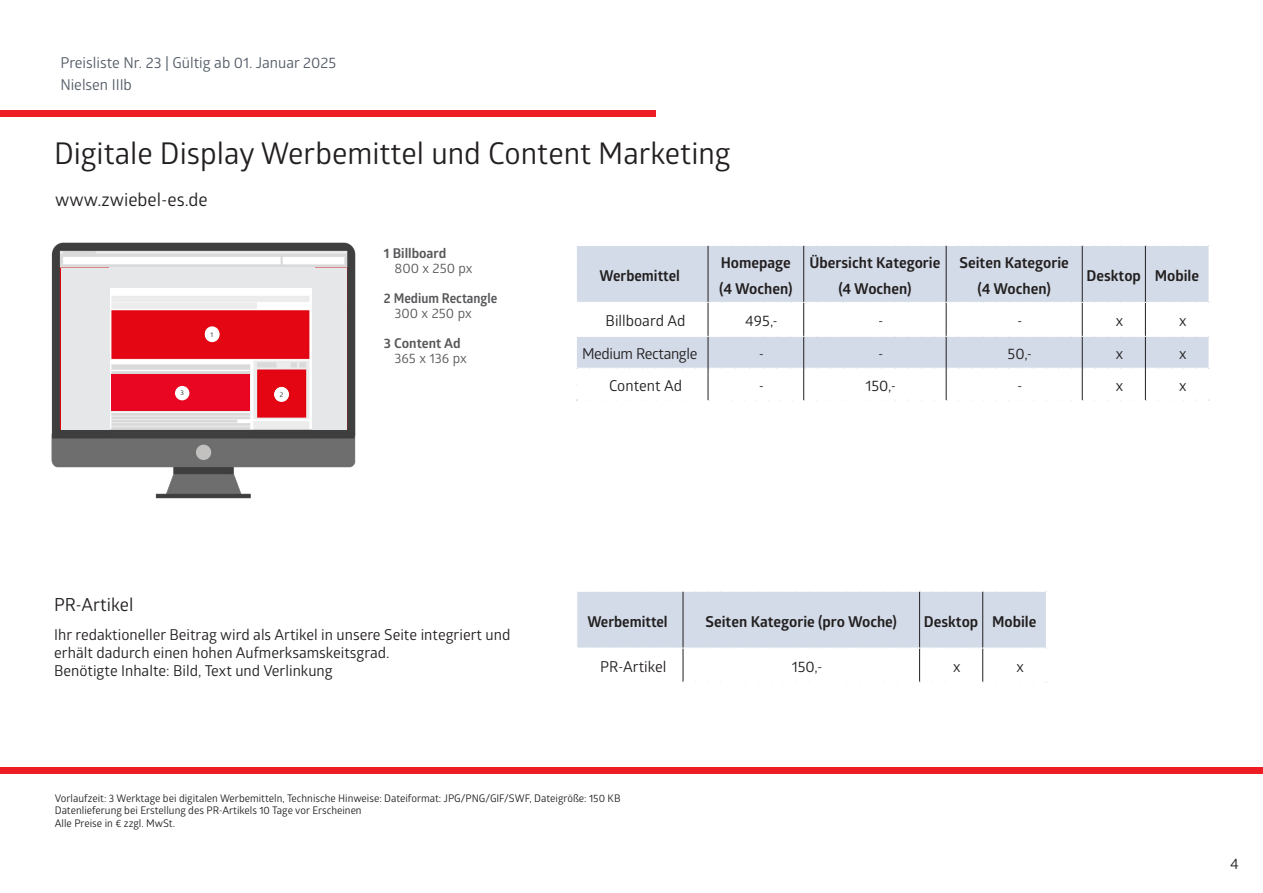
<style>
.page{position:relative;width:1263px;height:893px;background:#fff}
.page>*{position:absolute;margin:0;border:0;box-sizing:border-box;transform-origin:0 0}
.t1{font:30px "Glober";color:#231f20}
.t2{font:18px "Glober";color:#231f20}
.Liste_Aufzählung{font:15px "Glober";color:#231f20}
.t3{font:700 15px "Glober";color:#231f20}
.t4{font:15px/21.6px "Glober";color:#545c68}
.Liste_Aufzählung-2{font:15px "Glober";letter-spacing:-.025em;color:#231f20}
.t5{font:13.5px "Glober";color:#57585a}
.t6{font:700 13.5px "Glober";color:#57585a}
.t7{font:700 13.5px "Glober";color:#57585a;scale:.95 1}
.t8{font:10.5px "Glober";color:#231f20}
.Liste_Aufzählung-3{font:6.75px "Glober";color:#231f20}
.Liste_Aufzählung-4{font:6.6px "Glober";color:#231f20}
</style>
<div class="page">
<div style="left:0;top:767px;width:1263px;height:6px;background:#ee1d23"></div>
<div style="left:0;top:110px;width:655px;height:6px;background:#ee1d23"></div>
<svg style="left:577px;top:246px;width:631px;height:122px;fill:#d2dbe7"></svg>
<hr style="left:576px;top:302px;width:131px;height:1px;background:#fff">
<hr style="left:576px;top:336px;width:131px;height:1px;background:#fff">
<hr style="left:708px;top:302px;width:96px;height:1px;background:#fff">
<hr style="left:804px;top:302px;width:142px;height:1px;background:#fff">
<hr style="left:946px;top:302px;width:136px;height:1px;background:#fff">
<hr style="left:1082px;top:302px;width:63px;height:1px;background:#fff">
<hr style="left:1145px;top:302px;width:63px;height:1px;background:#fff">
<hr style="left:708px;top:336px;width:96px;height:1px;background:#fff">
<hr style="left:804px;top:336px;width:142px;height:1px;background:#fff">
<hr style="left:946px;top:336px;width:136px;height:1px;background:#fff">
<hr style="left:1082px;top:336px;width:63px;height:1px;background:#fff">
<hr style="left:1145px;top:336px;width:63px;height:1px;background:#fff">
<svg style="left:589px;top:368px;width:107px;height:1px"></svg>
<svg style="left:817px;top:368px;width:118px;height:1px"></svg>
<svg style="left:959px;top:368px;width:113px;height:1px"></svg>
<hr style="left:708px;top:246px;width:1px;height:56px;background:#231f20">
<hr style="left:803px;top:246px;width:1px;height:56px;background:#231f20">
<hr style="left:946px;top:246px;width:1px;height:56px;background:#231f20">
<hr style="left:1082px;top:246px;width:1px;height:56px;background:#231f20">
<hr style="left:1145px;top:246px;width:1px;height:56px;background:#231f20">
<hr style="left:708px;top:302px;width:1px;height:34px;background:#231f20">
<hr style="left:803px;top:302px;width:1px;height:34px;background:#231f20">
<hr style="left:946px;top:302px;width:1px;height:34px;background:#231f20">
<hr style="left:1082px;top:302px;width:1px;height:34px;background:#231f20">
<hr style="left:1145px;top:302px;width:1px;height:34px;background:#231f20">
<hr style="left:708px;top:336px;width:1px;height:32px;background:#231f20">
<hr style="left:803px;top:337px;width:1px;height:31px;background:#231f20">
<hr style="left:946px;top:337px;width:1px;height:31px;background:#231f20">
<hr style="left:1082px;top:337px;width:1px;height:31px;background:#231f20">
<hr style="left:1145px;top:337px;width:1px;height:31px;background:#231f20">
<hr style="left:708px;top:368px;width:1px;height:32px;background:#231f20">
<hr style="left:803px;top:368px;width:1px;height:32px;background:#231f20">
<hr style="left:946px;top:368px;width:1px;height:32px;background:#231f20">
<hr style="left:1082px;top:368px;width:1px;height:32px;background:#231f20">
<hr style="left:1145px;top:368px;width:1px;height:32px;background:#231f20">
<img style="left:51px;top:242px;width:305px;height:257px">
<div style="left:61px;top:268px;width:49px;height:161px;background:#e6e7e9"></div>
<div style="left:313px;top:268px;width:34px;height:161px;background:#e6e7e9"></div>
<div style="left:109px;top:267px;width:206px;height:21px;background:#e6e7e9"></div>
<div style="left:111px;top:374px;width:139px;height:37px;background:#e90622"></div>
<div style="left:175px;top:386px;width:14px;height:14px;background:#fff;border-radius:50%"></div>
<div style="left:274px;top:387px;width:15px;height:15px;background:#fff;border-radius:50%"></div>
<div style="left:205px;top:327px;width:15px;height:15px;background:#fff;border-radius:50%"></div>
<hr style="left:683px;top:648px;width:1px;height:34px;background:#231f20">
<hr style="left:919px;top:648px;width:1px;height:34px;background:#231f20">
<hr style="left:982px;top:648px;width:1px;height:34px;background:#231f20">
<svg style="left:577px;top:591px;width:470px;height:80px"></svg>
<p class="t4" style="left:60px;top:51px;width:277px">Preisliste Nr. 23 | Gültig ab 01. Januar 2025<br>Nielsen IIIb</p>
<p class="t1" style="left:54px;top:132px;width:678px">Digitale Display Werbemittel und Content Marketing</p>
<p class="t2" style="left:55px;top:187px;width:154px">www.zwiebel-es.de</p>
<p class="Liste_Aufzählung-3" style="left:210px;top:330px;width:4px">1</p>
<p class="Liste_Aufzählung-4" style="left:180px;top:388px;width:5px">3</p>
<p class="Liste_Aufzählung-3" style="left:280px;top:390px;width:5px">2</p>
<p class="t6" style="left:384px;top:244px;width:64px">1 Billboard</p>
<p class="t5" style="left:394px;top:259px;width:79px">800 x 250 px</p>
<p class="t7" style="left:384px;top:289px;width:121px">2 Medium Rectangle</p>
<p class="t5" style="left:394px;top:304px;width:79px">300 x 250 px</p>
<p class="t6" style="left:384px;top:334px;width:78px">3 Content Ad</p>
<p class="t5" style="left:394px;top:349px;width:74px">365 x 136 px</p>
<p class="t3" style="left:600px;top:265px;width:82px">Werbemittel</p>
<p class="t3" style="left:721px;top:252px;width:72px">Homepage</p>
<p class="t3" style="left:719px;top:278px;width:75px">(4 Wochen)</p>
<p class="t3" style="left:809px;top:252px;width:132px">Übersicht Kategorie</p>
<p class="t3" style="left:838px;top:278px;width:75px">(4 Wochen)</p>
<p class="t3" style="left:959px;top:252px;width:111px">Seiten Kategorie</p>
<p class="t3" style="left:978px;top:278px;width:75px">(4 Wochen)</p>
<p class="t3" style="left:1087px;top:265px;width:56px">Desktop</p>
<p class="t3" style="left:1155px;top:265px;width:46px">Mobile</p>
<p class="Liste_Aufzählung" style="left:606px;top:311px;width:81px">Billboard Ad</p>
<p class="Liste_Aufzählung" style="left:745px;top:311px;width:34px">495,-</p>
<p class="Liste_Aufzählung" style="left:878px;top:311px;width:7px">-</p>
<p class="Liste_Aufzählung" style="left:1017px;top:311px;width:7px">-</p>
<p class="Liste_Aufzählung" style="left:1116px;top:311px;width:9px">x</p>
<p class="Liste_Aufzählung" style="left:1179px;top:311px;width:9px">x</p>
<p class="Liste_Aufzählung-2" style="left:582px;top:343px;width:117px">Medium Rectangle</p>
<p class="Liste_Aufzählung" style="left:759px;top:343px;width:7px">-</p>
<p class="Liste_Aufzählung" style="left:878px;top:343px;width:7px">-</p>
<p class="Liste_Aufzählung" style="left:1007px;top:343px;width:26px">50,-</p>
<p class="Liste_Aufzählung" style="left:1116px;top:343px;width:9px">x</p>
<p class="Liste_Aufzählung" style="left:1179px;top:343px;width:9px">x</p>
<p class="Liste_Aufzählung" style="left:609px;top:375px;width:75px">Content Ad</p>
<p class="Liste_Aufzählung" style="left:759px;top:375px;width:7px">-</p>
<p class="Liste_Aufzählung" style="left:865px;top:375px;width:32px">150,-</p>
<p class="Liste_Aufzählung" style="left:1017px;top:375px;width:7px">-</p>
<p class="Liste_Aufzählung" style="left:1116px;top:375px;width:9px">x</p>
<p class="Liste_Aufzählung" style="left:1179px;top:375px;width:9px">x</p>
<p class="t2" style="left:54px;top:592px;width:81px">PR-Artikel</p>
<p class="Liste_Aufzählung" style="left:54px;top:624px;width:458px">Ihr redaktioneller Beitrag wird als Artikel in unsere Seite integriert und</p>
<p class="Liste_Aufzählung" style="left:54px;top:642px;width:337px">erhält dadurch einen hohen Aufmerksamskeitsgrad.</p>
<p class="Liste_Aufzählung" style="left:54px;top:660px;width:280px">Benötigte Inhalte: Bild, Text und Verlinkung</p>
<p class="t3" style="left:587px;top:611px;width:82px">Werbemittel</p>
<p class="t3" style="left:706px;top:611px;width:193px">Seiten Kategorie (pro Woche)</p>
<p class="t3" style="left:924px;top:611px;width:56px">Desktop</p>
<p class="t3" style="left:992px;top:611px;width:46px">Mobile</p>
<p class="Liste_Aufzählung" style="left:600px;top:656px;width:68px">PR-Artikel</p>
<p class="Liste_Aufzählung" style="left:792px;top:656px;width:32px">150,-</p>
<p class="Liste_Aufzählung" style="left:953px;top:656px;width:9px">x</p>
<p class="Liste_Aufzählung" style="left:1016px;top:656px;width:9px">x</p>
<p class="t8" style="left:55px;top:791px;width:567px">Vorlaufzeit: 3 Werktage bei digitalen Werbemitteln, Technische Hinweise: Dateiformat: JPG/PNG/GIF/SWF, Dateigröße: 150 KB</p>
<p class="t8" style="left:55px;top:803px;width:308px">Datenlieferung bei Erstellung des PR-Artikels 10 Tage vor Erscheinen</p>
<p class="t8" style="left:55px;top:816px;width:122px">Alle Preise in € zzgl. MwSt.</p>
<p class="Liste_Aufzählung" style="left:1230px;top:853px;width:10px">4</p>
</div>
